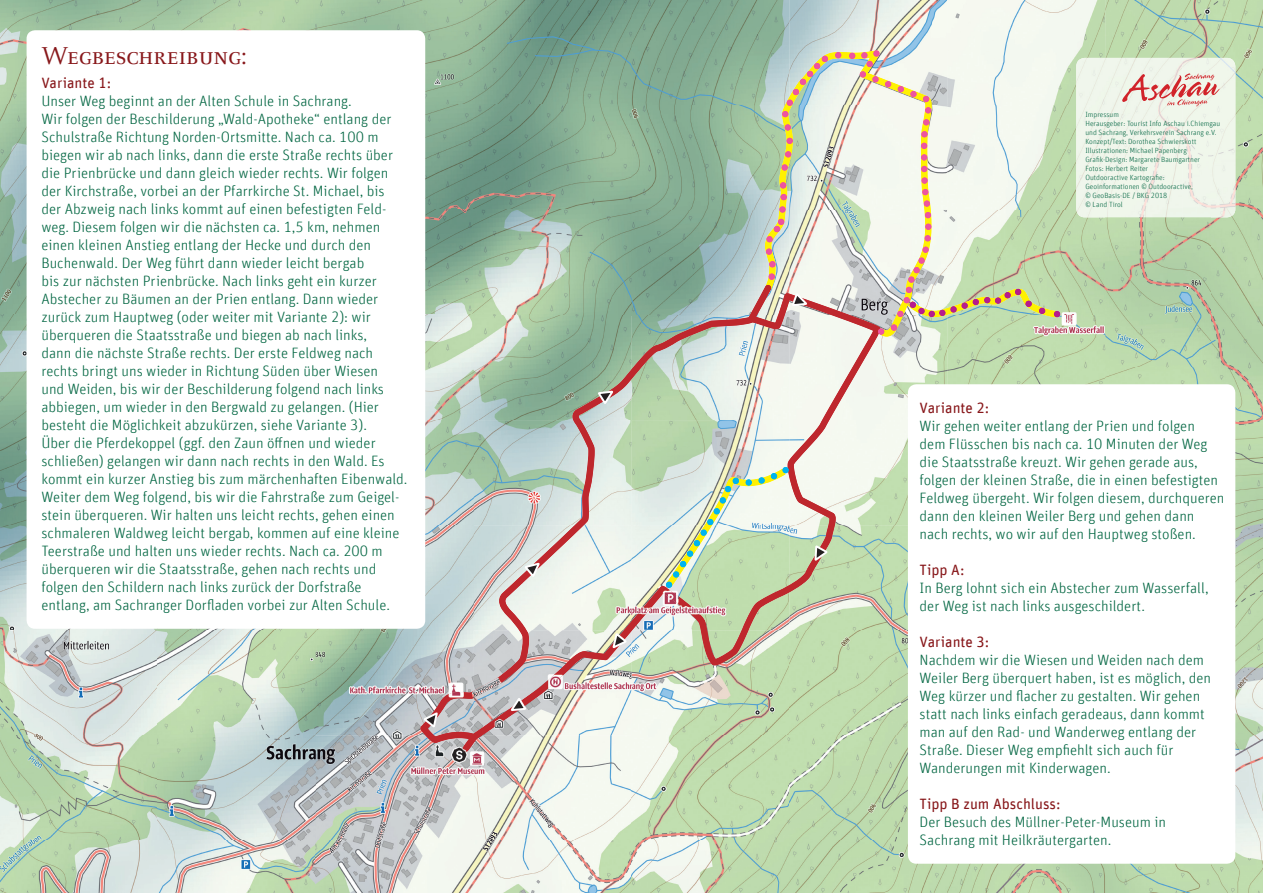
<style>
.page{position:relative;width:1263px;height:893px;background:#fff}
.page>*{position:absolute;margin:0;border:0;box-sizing:border-box;transform-origin:0 0}
.t1{font:27px "Celeste Caps";color:#88181b}
.t2{font:300 15px/18px "Unit Rounded Offc";color:#026642}
.t3{font:15px "Unit Rounded Offc";color:#88181b}
.t4{font:300 7.5px/9px "Unit Rounded Offc";color:#026642}
</style>
<div class="page">
<img style="left:0;top:0;width:1263px;height:105px">
<img style="left:0;top:105px;width:1076px;height:105px">
<img style="left:1211px;top:105px;width:52px;height:788px">
<img style="left:0;top:210px;width:1105px;height:630px">
<img style="left:1105px;top:217px;width:106px;height:167px">
<img style="left:0;top:840px;width:1211px;height:53px">
<img style="left:659px;top:293px;width:221px;height:51px">
<img style="left:602px;top:344px;width:72px;height:51px">
<img style="left:829px;top:344px;width:44px;height:76px">
<img style="left:572px;top:395px;width:42px;height:51px">
<img style="left:778px;top:407px;width:51px;height:191px">
<img style="left:573px;top:446px;width:22px;height:89px">
<img style="left:522px;top:526px;width:52px;height:182px">
<img style="left:829px;top:511px;width:7px;height:32px">
<img style="left:471px;top:574px;width:51px;height:173px">
<img style="left:624px;top:586px;width:154px;height:64px">
<img style="left:573px;top:629px;width:52px;height:36px">
<img style="left:420px;top:692px;width:51px;height:60px">
<img style="left:705px;top:650px;width:34px;height:15px">
<img style="left:779px;top:98px;width:17px;height:118px">
<img style="left:929px;top:98px;width:3px;height:117px">
<img style="left:666px;top:467px;width:123px;height:121px">
<svg style="left:929px;top:287px;width:131px;height:30px"></svg>
<img style="left:929px;top:200px;width:2px;height:53px">
<img style="left:929px;top:107px;width:2px;height:18px">
<img style="left:786px;top:89px;width:13px;height:17px">
<img style="left:788px;top:124px;width:5px;height:34px">
<svg style="left:748px;top:273px;width:27px;height:49px"></svg>
<img style="left:800px;top:50px;width:129px;height:48px">
<img style="left:766px;top:111px;width:22px;height:169px">
<img style="left:891px;top:98px;width:38px;height:233px">
<svg style="left:878px;top:324px;width:20px;height:13px"></svg>
<img style="left:748px;top:285px;width:24px;height:37px">
<svg style="left:526px;top:567px;width:7px;height:9px"></svg>
<div style="left:525px;top:566px;width:9px;height:11px;border:2px solid #fff"></div>
<svg style="left:425px;top:719px;width:9px;height:7px"></svg>
<div style="left:424px;top:718px;width:11px;height:9px;border:2px solid #fff"></div>
<svg style="left:597px;top:389px;width:18px;height:17px"></svg>
<svg style="left:791px;top:283px;width:17px;height:25px"></svg>
<svg style="left:816px;top:546px;width:10px;height:6px"></svg>
<div style="left:815px;top:545px;width:12px;height:8px;border:2px solid #fff"></div>
<svg style="left:616px;top:634px;width:9px;height:8px"></svg>
<div style="left:615px;top:633px;width:11px;height:10px;border:2px solid #fff"></div>
<svg style="left:509px;top:696px;width:18px;height:16px"></svg>
<div style="left:27px;top:30px;width:398px;height:599px;background:#fff;border-radius:9px"></div>
<div style="left:908px;top:384px;width:327px;height:480px;background:#fff;border-radius:9px"></div>
<img style="left:1076px;top:58px;width:159px;height:159px">
<svg style="left:1122px;top:73px;width:98px;height:34px"></svg>
<h1 class="t1" style="left:41px;top:42px;width:207px">Wegbeschreibung:</h1>
<p class="t3" style="left:41px;top:74px;width:71px">Variante 1:</p>
<p class="t2" style="left:41px;top:92px;width:368px">Unser Weg beginnt an der Alten Schule in Sachrang.<br>Wir folgen der Beschilderung „Wald-Apotheke“ entlang der Schulstraße Richtung Norden-Ortsmitte. Nach ca. 100 m biegen wir ab nach links, dann die erste Straße rechts über die Prienbrücke und dann gleich wieder rechts. Wir folgen der Kirchstraße, vorbei an der Pfarrkirche St. Michael, bis der Abzweig nach links kommt auf einen befestigten Feld&shy;weg. Diesem folgen wir die nächsten ca. 1,5 km, nehmen einen kleinen Anstieg entlang der Hecke und durch den Buchenwald. Der Weg führt dann wieder leicht bergab<br>bis zur nächsten Prienbrücke. Nach links geht ein kurzer Abstecher zu Bäumen an der Prien entlang. Dann wieder zurück zum Hauptweg (oder weiter mit Variante 2): wir überqueren die Staatsstraße und biegen ab nach links,<br>dann die nächste Straße rechts. Der erste Feldweg nach rechts bringt uns wieder in Richtung Süden über Wiesen<br>und Weiden, bis wir der Beschilderung folgend nach links abbiegen, um wieder in den Bergwald zu gelangen. (Hier besteht die Möglichkeit abzukürzen, siehe Variante 3).<br>Über die Pferdekoppel (ggf. den Zaun öffnen und wieder schließen) gelangen wir dann nach rechts in den Wald. Es kommt ein kurzer Anstieg bis zum märchenhaften Eibenwald.<br>Weiter dem Weg folgend, bis wir die Fahrstraße zum Geigel&shy;stein überqueren. Wir halten uns leicht rechts, gehen einen schmaleren Waldweg leicht bergab, kommen auf eine kleine Teerstraße und halten uns wieder rechts. Nach ca. 200 m überqueren wir die Staatsstraße, gehen nach rechts und folgen den Schildern nach links zurück der Dorfstraße entlang, am Sachranger Dorfladen vorbei zur Alten Schule.</p>
<p class="t4" style="left:1085px;top:110px;width:136px">Impressum<br>Herausgeber: Tourist Info Aschau i.Chiemgau und Sachrang, Verkehrsverein Sachrang e.V.<br>Konzept/Text: Dorothea Schwierskott<br>Illustrationen: Michael Papenberg<br>Grafik-Design: Margarete Baumgartner<br>Fotos: Herbert Reiter<br>Outdooractive Kartografie:<br>Geoinformationen © Outdooractive,<br>© GeoBasis-DE / BKG 2018<br>© Land Tirol</p>
<p class="t3" style="left:919px;top:399px;width:71px">Variante 2:</p>
<p class="t2" style="left:919px;top:417px;width:306px">Wir gehen weiter entlang der Prien und folgen dem Flüsschen bis nach ca. 10 Minuten der Weg die Staatsstraße kreuzt. Wir gehen gerade aus, folgen der kleinen Straße, die in einen befestigten Feldweg übergeht. Wir folgen diesem, durchqueren dann den kleinen Weiler Berg und gehen dann nach rechts, wo wir auf den Hauptweg stoßen.</p>
<p class="t3" style="left:919px;top:561px;width:46px">Tipp A:</p>
<p class="t2" style="left:919px;top:579px;width:290px">In Berg lohnt sich ein Abstecher zum Wasserfall, der Weg ist nach links ausgeschildert.</p>
<p class="t3" style="left:919px;top:633px;width:71px">Variante 3:</p>
<p class="t2" style="left:919px;top:651px;width:293px">Nachdem wir die Wiesen und Weiden nach dem Weiler Berg überquert haben, ist es möglich, den Weg kürzer und flacher zu gestalten. Wir gehen statt nach links einfach geradeaus, dann kommt man auf den Rad- und Wanderweg entlang der Straße. Dieser Weg empfiehlt sich auch für Wanderungen mit Kinderwagen.</p>
<p class="t3" style="left:919px;top:795px;width:142px">Tipp B zum Abschluss:</p>
<p class="t2" style="left:919px;top:813px;width:248px">Der Besuch des Müllner-Peter-Museum in<br>Sachrang mit Heilkräutergarten.</p>
</div>
